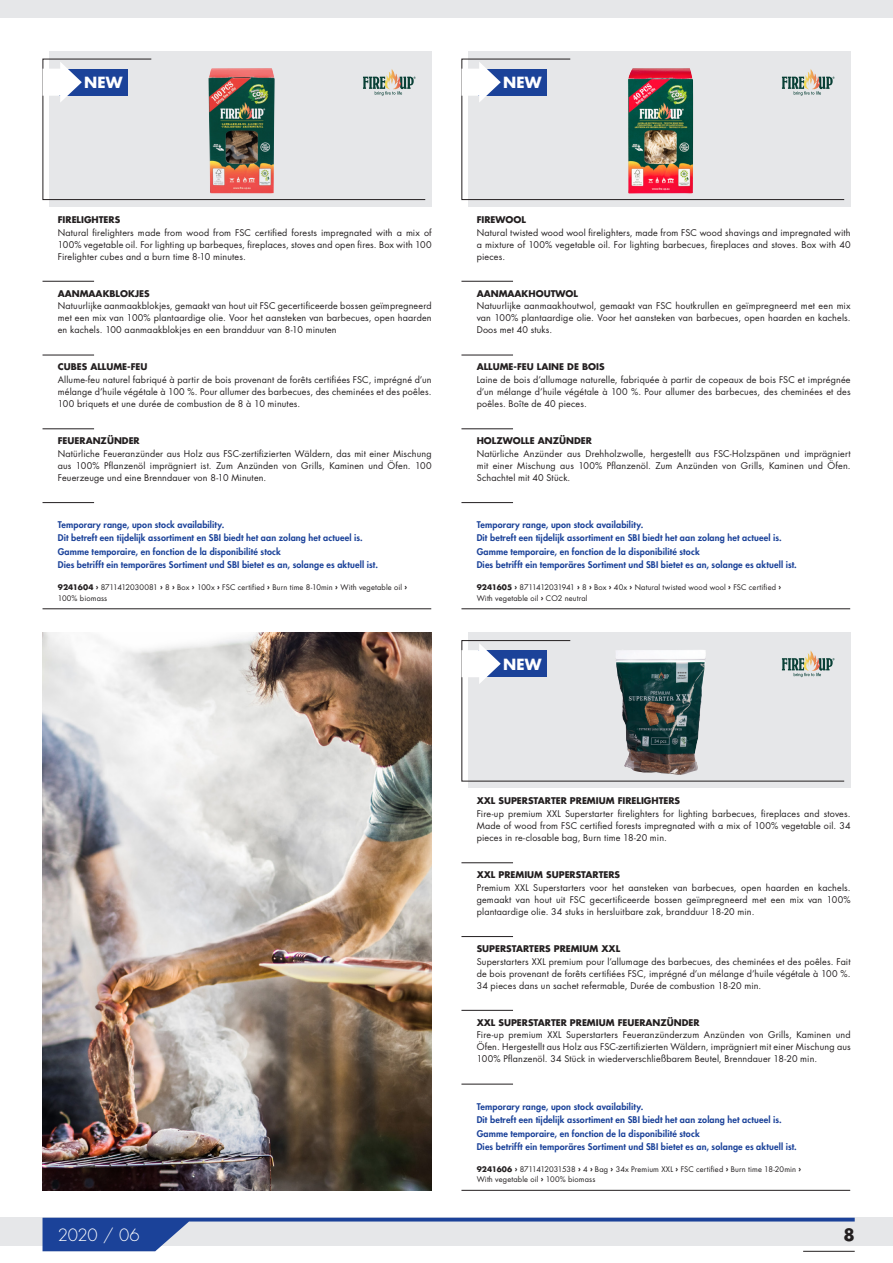
<style>
.page{position:relative;width:893px;height:1263px;background:#fff}
.page>*{position:absolute;margin:0;border:0;box-sizing:border-box;transform-origin:0 0}
.t1{font:300 16.5px "Futura Std";letter-spacing:-.015em;color:#fff}
.t2{font:700 16.5px "Futura Std";color:#231f20}
.t3{font:700 15px "Futura Std";letter-spacing:.01em;color:#fff}
._03_Beschrijving_tek{font:9px/12px "Futura Std";letter-spacing:.02em;color:#231f20;text-align:justify}
._03_Beschrijving_tek-2{font:800 9px "Futura Std";letter-spacing:.015em;color:#1b4299}
.t4{font:700 9px "Futura Std";color:#231f20}
._03_Beschrijving_tek-3{font:7.5px/10.5px "Futura Std";letter-spacing:.015em;color:#231f20}
.s1{font-weight:700}
</style>
<div class="page">
<div style="left:0;top:1218px;width:893px;height:28px;background:#e6e7e9"></div>
<div style="left:0;top:0;width:893px;height:17px;background:#e6e7e9"></div>
<svg style="left:43px;top:1218px;width:812px;height:33px"></svg>
<hr style="left:803px;top:1251px;width:52px;height:1px;background:#231f20">
<div style="left:468px;top:51px;width:383px;height:155px;background:#e6e7e9"></div>
<svg style="left:461px;top:58px;width:384px;height:142px"></svg>
<hr style="left:461px;top:608px;width:389px;height:1px;background:#231f20">
<hr style="left:461px;top:281px;width:52px;height:1px;background:#231f20">
<hr style="left:461px;top:355px;width:52px;height:1px;background:#231f20">
<hr style="left:461px;top:428px;width:52px;height:1px;background:#231f20">
<hr style="left:461px;top:502px;width:52px;height:1px;background:#231f20">
<img style="left:628px;top:68px;width:65px;height:125px">
<svg style="left:782px;top:69px;width:53px;height:27px"></svg>
<div style="left:478px;top:69px;width:69px;height:27px;background:#1b4299"></div>
<svg style="left:461px;top:62px;width:40px;height:41px"></svg>
<div style="left:468px;top:632px;width:383px;height:155px;background:#e6e7e9"></div>
<svg style="left:461px;top:640px;width:384px;height:142px"></svg>
<hr style="left:461px;top:1190px;width:389px;height:1px;background:#231f20">
<hr style="left:461px;top:862px;width:52px;height:1px;background:#231f20">
<hr style="left:461px;top:936px;width:52px;height:1px;background:#231f20">
<hr style="left:461px;top:1010px;width:52px;height:1px;background:#231f20">
<hr style="left:461px;top:1084px;width:52px;height:1px;background:#231f20">
<img style="left:615px;top:649px;width:83px;height:126px">
<svg style="left:782px;top:650px;width:53px;height:27px"></svg>
<div style="left:478px;top:650px;width:69px;height:27px;background:#1b4299"></div>
<svg style="left:461px;top:643px;width:40px;height:41px"></svg>
<div style="left:49px;top:51px;width:383px;height:155px;background:#e6e7e9"></div>
<svg style="left:42px;top:58px;width:384px;height:142px"></svg>
<hr style="left:43px;top:608px;width:388px;height:1px;background:#231f20">
<hr style="left:43px;top:281px;width:51px;height:1px;background:#231f20">
<hr style="left:43px;top:355px;width:51px;height:1px;background:#231f20">
<hr style="left:43px;top:428px;width:51px;height:1px;background:#231f20">
<hr style="left:43px;top:502px;width:51px;height:1px;background:#231f20">
<img style="left:208px;top:68px;width:67px;height:125px">
<svg style="left:363px;top:69px;width:53px;height:27px"></svg>
<div style="left:59px;top:69px;width:69px;height:27px;background:#1b4299"></div>
<svg style="left:43px;top:62px;width:39px;height:41px"></svg>
<img style="left:43px;top:632px;width:388px;height:559px">
<p class="t3" style="left:84px;top:73px;width:40px">NEW</p>
<p class="t3" style="left:503px;top:73px;width:40px">NEW</p>
<p class="t4" style="left:58px;top:213px;width:64px">FIRELIGHTERS</p>
<p class="t4" style="left:477px;top:213px;width:51px">FIREWOOL</p>
<p class="_03_Beschrijving_tek" style="left:58px;top:226px;width:375px">Natural firelighters made from wood from FSC certified forests impregnated with a mix of 100% vegetable oil. For lighting up barbeques, fireplaces, stoves and open fires. Box with 100<br>Firelighter cubes and a burn time 8-10 minutes.</p>
<p class="_03_Beschrijving_tek" style="left:477px;top:226px;width:375px">Natural twisted wood wool firelighters, made from FSC wood shavings and impregnated with a mixture of 100% vegetable oil. For lighting barbecues, fireplaces and stoves. Box with 40 pieces.</p>
<p class="t4" style="left:58px;top:287px;width:93px">AANMAAKBLOKJES</p>
<p class="t4" style="left:477px;top:287px;width:103px">AANMAAKHOUTWOL</p>
<p class="_03_Beschrijving_tek" style="left:58px;top:300px;width:375px">Natuurlijke aanmaakblokjes, gemaakt van hout uit FSC gecertificeerde bossen geïmpregneerd met een mix van 100% plantaardige olie. Voor het aansteken van barbecues, open haarden en kachels. 100 aanmaakblokjes en een brandduur van 8-10 minuten</p>
<p class="_03_Beschrijving_tek" style="left:477px;top:300px;width:375px">Natuurlijke aanmaakhoutwol, gemaakt van FSC houtkrullen en geïmpregneerd met een mix van 100% plantaardige olie. Voor het aansteken van barbecues, open haarden en kachels.<br>Doos met 40 stuks.</p>
<p class="t4" style="left:58px;top:361px;width:91px">CUBES ALLUME-FEU</p>
<p class="t4" style="left:477px;top:361px;width:129px">ALLUME-FEU LAINE DE BOIS</p>
<p class="_03_Beschrijving_tek" style="left:58px;top:374px;width:375px">Allume-feu naturel fabriqué à partir de bois provenant de forêts certifiées FSC, imprégné d’un mélange d’huile végétale à 100 %. Pour allumer des barbecues, des cheminées et des poêles.<br>100 briquets et une durée de combustion de 8 à 10 minutes.</p>
<p class="_03_Beschrijving_tek" style="left:477px;top:374px;width:375px">Laine de bois d’allumage naturelle, fabriquée à partir de copeaux de bois FSC et imprégnée d’un mélange d’huile végétale à 100 %. Pour allumer des barbecues, des cheminées et des poêles. Boîte de 40 pieces.</p>
<p class="t4" style="left:58px;top:435px;width:83px">FEUERANZÜNDER</p>
<p class="t4" style="left:477px;top:435px;width:117px">HOLZWOLLE ANZÜNDER</p>
<p class="_03_Beschrijving_tek" style="left:58px;top:448px;width:375px">Natürliche Feueranzünder aus Holz aus FSC-zertifizierten Wäldern, das mit einer Mischung aus 100% Pflanzenöl imprägniert ist. Zum Anzünden von Grills, Kaminen und Öfen. 100<br>Feuerzeuge und eine Brenndauer von 8-10 Minuten.</p>
<p class="_03_Beschrijving_tek" style="left:477px;top:448px;width:375px">Natürliche Anzünder aus Drehholzwolle, hergestellt aus FSC-Holzspänen und imprägniert mit einer Mischung aus 100% Pflanzenöl. Zum Anzünden von Grills, Kaminen und Öfen.<br>Schachtel mit 40 Stück.</p>
<p class="_03_Beschrijving_tek-2" style="left:58px;top:519px;width:168px">Temporary range, upon stock availability.</p>
<p class="_03_Beschrijving_tek-2" style="left:58px;top:532px;width:307px">Dit betreft een tijdelijk assortiment en SBI biedt het aan zolang het actueel is.</p>
<p class="_03_Beschrijving_tek-2" style="left:58px;top:546px;width:225px">Gamme temporaire, en fonction de la disponibilité stock</p>
<p class="_03_Beschrijving_tek-2" style="left:58px;top:559px;width:322px">Dies betrifft ein temporäres Sortiment und SBI bietet es an, solange es aktuell ist.</p>
<p class="_03_Beschrijving_tek-2" style="left:477px;top:519px;width:168px">Temporary range, upon stock availability.</p>
<p class="_03_Beschrijving_tek-2" style="left:477px;top:532px;width:307px">Dit betreft een tijdelijk assortiment en SBI biedt het aan zolang het actueel is.</p>
<p class="_03_Beschrijving_tek-2" style="left:477px;top:546px;width:225px">Gamme temporaire, en fonction de la disponibilité stock</p>
<p class="_03_Beschrijving_tek-2" style="left:477px;top:559px;width:322px">Dies betrifft ein temporäres Sortiment und SBI bietet es an, solange es aktuell ist.</p>
<p class="_03_Beschrijving_tek-3" style="left:58px;top:582px;width:351px"><span class="s1">9241604 ›</span> 8711412030081 <span class="s1">›</span> 8 <span class="s1">›</span> Box <span class="s1">›</span> 100x <span class="s1">›</span> FSC certified <span class="s1">›</span> Burn time 8-10min <span class="s1">›</span> With vegetable oil <span class="s1">›<br></span>100% biomass</p>
<p class="_03_Beschrijving_tek-3" style="left:477px;top:582px;width:306px"><span class="s1">9241605 ›</span> 8711412031941 <span class="s1">›</span> 8 <span class="s1">›</span> Box <span class="s1">›</span> 40x <span class="s1">›</span> Natural twisted wood wool <span class="s1">›</span> FSC certified <span class="s1">›<br></span>With vegetable oil <span class="s1">›</span> CO2 neutral</p>
<p class="t3" style="left:503px;top:654px;width:40px">NEW</p>
<p class="t4" style="left:477px;top:795px;width:205px">XXL SUPERSTARTER PREMIUM FIRELIGHTERS</p>
<p class="_03_Beschrijving_tek" style="left:477px;top:808px;width:375px">Fire-up premium XXL Superstarter firelighters for lighting barbecues, fireplaces and stoves.<br>Made of wood from FSC certified forests impregnated with a mix of 100% vegetable oil. 34 pieces in re-closable bag, Burn time 18-20 min.</p>
<p class="t4" style="left:477px;top:869px;width:145px">XXL PREMIUM SUPERSTARTERS</p>
<p class="_03_Beschrijving_tek" style="left:477px;top:882px;width:375px">Premium XXL Superstarters voor het aansteken van barbecues, open haarden en kachels. gemaakt van hout uit FSC gecertificeerde bossen geïmpregneerd met een mix van 100% plantaardige olie. 34 stuks in hersluitbare zak, brandduur 18-20 min.</p>
<p class="t4" style="left:477px;top:942px;width:145px">SUPERSTARTERS PREMIUM XXL</p>
<p class="_03_Beschrijving_tek" style="left:477px;top:955px;width:375px">Superstarters XXL premium pour l’allumage des barbecues, des cheminées et des poêles. Fait de bois provenant de forêts certifiées FSC, imprégné d’un mélange d’huile végétale à 100 %.<br>34 pieces dans un sachet refermable, Durée de combustion 18-20 min.</p>
<p class="t4" style="left:477px;top:1016px;width:224px">XXL SUPERSTARTER PREMIUM FEUERANZÜNDER</p>
<p class="_03_Beschrijving_tek" style="left:477px;top:1029px;width:375px">Fire-up premium XXL Superstarters Feueranzünderzum Anzünden von Grills, Kaminen und Öfen. Hergestellt aus Holz aus FSC-zertifizierten Wäldern, imprägniert mit einer Mischung aus 100% Pflanzenöl. 34 Stück in wiederverschließbarem Beutel, Brenndauer 18-20 min.</p>
<p class="_03_Beschrijving_tek-2" style="left:477px;top:1101px;width:168px">Temporary range, upon stock availability.</p>
<p class="_03_Beschrijving_tek-2" style="left:477px;top:1114px;width:307px">Dit betreft een tijdelijk assortiment en SBI biedt het aan zolang het actueel is.</p>
<p class="_03_Beschrijving_tek-2" style="left:477px;top:1128px;width:225px">Gamme temporaire, en fonction de la disponibilité stock</p>
<p class="_03_Beschrijving_tek-2" style="left:477px;top:1141px;width:322px">Dies betrifft ein temporäres Sortiment und SBI bietet es an, solange es aktuell ist.</p>
<p class="_03_Beschrijving_tek-3" style="left:477px;top:1164px;width:326px"><span class="s1">9241606 ›</span> 8711412031538 <span class="s1">›</span> 4 <span class="s1">›</span> Bag <span class="s1">›</span> 34x Premium XXL <span class="s1">›</span> FSC certified <span class="s1">›</span> Burn time 18-20min <span class="s1">›<br></span>With vegetable oil <span class="s1">›</span> 100% biomass</p>
<h1 class="t1" style="left:58px;top:1225px;width:84px">2020 / 06</h1>
<h1 class="t2" style="left:843px;top:1224px;width:13px">8</h1>
</div>
